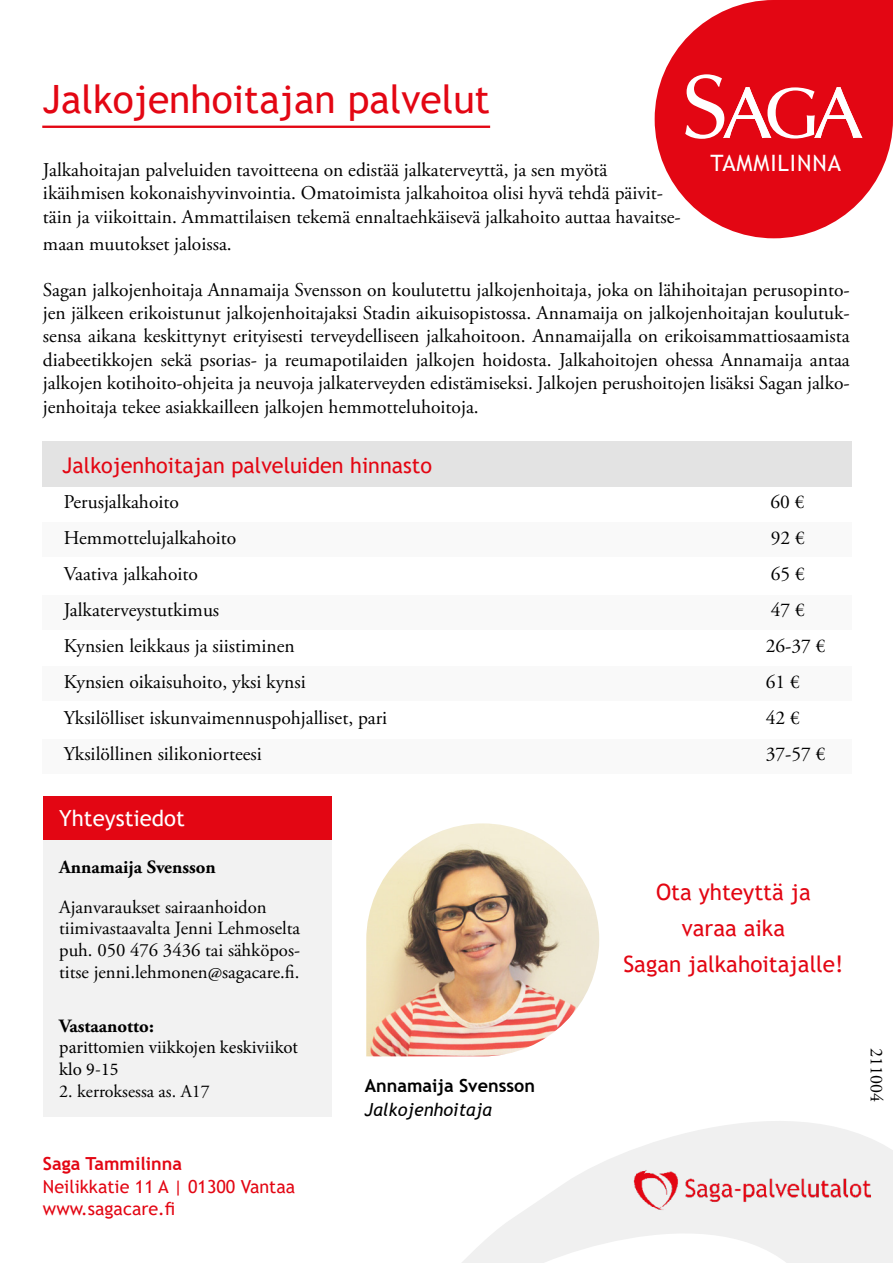
<style>
.page{position:relative;width:893px;height:1263px;background:#fff}
.page>*{position:absolute;margin:0;border:0;box-sizing:border-box;transform-origin:0 0}
.t1{font:39px "Trebuchet MS";color:#e30613}
.t2{font:22.5px/36px "Trebuchet MS";color:#e30613;text-align:center}
.t3{font:22.5px "Trebuchet MS";letter-spacing:.04em;color:#fff}
.t4{font:22.2px "Trebuchet MS";color:#fff}
.t5{font:21.6px "Trebuchet MS";color:#e30613}
.t6{font:19.5px/23.4px "Adobe Garamond Pro";color:#000}
.t7{font:18.75px/21.6px "Adobe Garamond Pro";color:#000}
.t8{font:700 18.75px "Adobe Garamond Pro";color:#000}
.t9{font:18px/22.5px "Trebuchet MS";color:#e30613}
.t10{font:18px/21.6px "Minion Pro";color:#000}
.t11{font:18px "Adobe Garamond Pro";color:#000}
.t12{font:700 18px "Trebuchet MS";color:#000}
.t13{font:italic 18px "Trebuchet MS";color:#000}
.t14{font:700 18px "Trebuchet MS";color:#e30613}
</style>
<div class="page">
<svg style="left:462px;top:1121px;width:431px;height:142px;fill:#f0f0f0"></svg>
<img style="left:629px;top:1164px;width:248px;height:49px">
<svg style="left:655px;top:0;width:238px;height:238px;fill:#e30613"></svg>
<svg style="left:685px;top:74px;width:177px;height:65px"></svg>
<hr style="left:42px;top:126px;width:448px;height:2px;background:#e30613">
<img style="left:366px;top:823px;width:233px;height:233px">
<div style="left:43px;top:796px;width:289px;height:44px;background:#e30613"></div>
<div style="left:43px;top:840px;width:289px;height:276px;background:#f0f0f0"></div>
<div style="left:42px;top:739px;width:809px;height:34px;background:#f9f9f9"></div>
<div style="left:42px;top:666px;width:809px;height:34px;background:#f9f9f9"></div>
<div style="left:42px;top:595px;width:809px;height:34px;background:#f9f9f9"></div>
<div style="left:42px;top:522px;width:809px;height:34px;background:#f9f9f9"></div>
<div style="left:42px;top:441px;width:809px;height:46px;background:#e3e3e3"></div>
<h1 class="t1" style="left:43px;top:74px;width:449px">Jalkojenhoitajan palvelut</h1>
<p class="t3" style="left:711px;top:149px;width:132px">TAMMILINNA</p>
<p class="t6" style="left:43px;top:159px;width:639px">Jalkahoitajan palveluiden tavoitteena on edistää jalkaterveyttä, ja sen myötä ikäihmisen kokonaishyvinvointia. Omatoimista jalkahoitoa olisi hyvä tehdä päivit&shy;täin ja viikoittain. Ammattilaisen tekemä ennaltaehkäisevä jalkahoito auttaa havaitse-</p>
<p class="t6" style="left:43px;top:232px;width:190px">maan muutokset jaloissa.</p>
<p class="t6" style="left:43px;top:278px;width:808px;text-align:justify">Sagan jalkojenhoitaja Annamaija Svensson on koulutettu jalkojenhoitaja, joka on lähihoitajan perusopinto&shy;jen jälkeen erikoistunut jalkojenhoitajaksi Stadin aikuisopistossa. Annamaija on jalkojenhoitajan koulutuk&shy;sensa aikana keskittynyt erityisesti terveydelliseen jalkahoitoon. Annamaijalla on erikoisammattiosaamista diabeetikkojen sekä psorias- ja reumapotilaiden jalkojen hoidosta. Jalkahoitojen ohessa Annamaija antaa jalkojen kotihoito-ohjeita ja neuvoja jalkaterveyden edistämiseksi. Jalkojen perushoitojen lisäksi Sagan jalko&shy;jenhoitaja tekee asiakkailleen jalkojen hemmotteluhoitoja.</p>
<p class="t5" style="left:62px;top:452px;width:371px">Jalkojenhoitajan palveluiden hinnasto</p>
<p class="t6" style="left:64px;top:491px;width:117px">Perusjalkahoito</p>
<p class="t6" style="left:770px;top:491px;width:36px">60 €</p>
<p class="t6" style="left:64px;top:527px;width:174px">Hemmottelujalkahoito</p>
<p class="t6" style="left:771px;top:527px;width:36px">92 €</p>
<p class="t6" style="left:64px;top:563px;width:136px">Vaativa jalkahoito</p>
<p class="t6" style="left:771px;top:563px;width:36px">65 €</p>
<p class="t6" style="left:64px;top:599px;width:157px">Jalkaterveystutkimus</p>
<p class="t6" style="left:771px;top:599px;width:36px">47 €</p>
<p class="t6" style="left:64px;top:635px;width:232px">Kynsien leikkaus ja siistiminen</p>
<p class="t6" style="left:766px;top:635px;width:61px">26-37 €</p>
<p class="t6" style="left:64px;top:671px;width:244px">Kynsien oikaisuhoito, yksi kynsi</p>
<p class="t6" style="left:766px;top:671px;width:36px">61 €</p>
<p class="t6" style="left:64px;top:707px;width:325px">Yksilölliset iskunvaimennuspohjalliset, pari</p>
<p class="t6" style="left:766px;top:707px;width:36px">42 €</p>
<p class="t6" style="left:64px;top:743px;width:200px">Yksilöllinen silikoniorteesi</p>
<p class="t6" style="left:766px;top:743px;width:61px">37-57 €</p>
<p class="t4" style="left:59px;top:804px;width:127px">Yhteystiedot</p>
<p class="t8" style="left:59px;top:856px;width:158px">Annamaija Svensson</p>
<p class="t7" style="left:59px;top:897px;width:242px">Ajanvaraukset sairaanhoidon tiimivastaavalta Jenni Lehmoselta puh. 050 476 3436 tai sähköpos&shy;titse jenni.lehmonen@sagacare.fi.</p>
<p class="t8" style="left:59px;top:1015px;width:96px">Vastaanotto:</p>
<p class="t10" style="left:59px;top:1037px;width:240px">parittomien viikkojen keskiviikot klo 9-15</p>
<p class="t11" style="left:59px;top:1080px;width:152px">2. kerroksessa as. A17</p>
<p class="t12" style="left:365px;top:1074px;width:172px">Annamaija Svensson</p>
<p class="t13" style="left:365px;top:1099px;width:128px">Jalkojenhoitaja</p>
<p class="t14" style="left:43px;top:1152px;width:140px">Saga Tammilinna</p>
<p class="t9" style="left:43px;top:1175px;width:254px">Neilikkatie 11 A | 01300 Vantaa www.sagacare.fi</p>
<p class="t2" style="left:623px;top:874px;width:222px">Ota yhteyttä ja<br>varaa aika<br>Sagan jalkahoitajalle!</p>
<p class="t11" style="left:887px;top:1048px;width:56px;rotate:90deg">211004</p>
</div>
